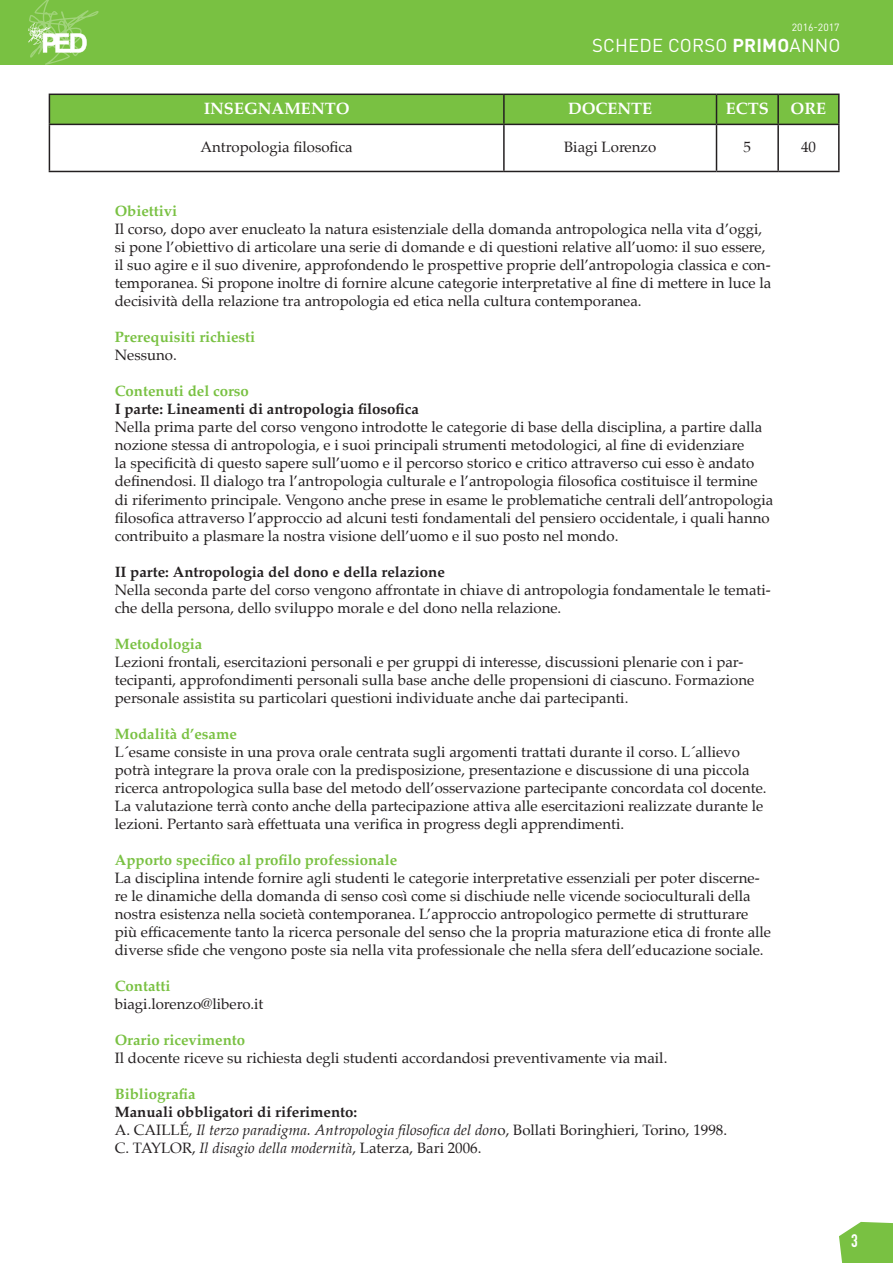
<style>
.page{position:relative;width:893px;height:1263px;background:#fff}
.page>*{position:absolute;margin:0;border:0;box-sizing:border-box;transform-origin:0 0}
.t1{font:18.45px "DIN Pro";letter-spacing:.01em;color:#fff}
.t2{font:700 17.85px "DIN Condensed";color:#fff}
.t3{font:700 16.5px "Palatino";color:#fff}
.testo{font:15px/18px "Palatino";color:#231f20}
.testo-2{font:700 15px "Palatino";color:#79c142}
.testo-3{font:700 15px "Palatino";color:#231f20}
.testo-4{font:italic 15px "Palatino";color:#231f20}
.t4{font:10.35px "DIN Pro";color:#fff}
.s1{font-weight:700}
.s2{font-style:normal}
.s3{font-style:italic}
</style>
<div class="page">
<svg style="left:839px;top:1222px;width:54px;height:41px;background:#85c654"></svg>
<div style="left:0;top:0;width:893px;height:65px;background:#79c142"></div>
<svg style="left:28px;top:0;width:71px;height:65px"></svg>
<svg style="left:49px;top:94px;width:789px;height:30px;background:#74b840"></svg>
<hr style="left:778px;top:94px;width:62px;height:1px;background:#231f20">
<hr style="left:777px;top:95px;width:2px;height:29px;background:#231f20">
<hr style="left:838px;top:95px;width:2px;height:29px;background:#231f20">
<hr style="left:49px;top:124px;width:455px;height:1px;background:#231f20">
<hr style="left:49px;top:125px;width:1px;height:46px;background:#231f20">
<hr style="left:504px;top:124px;width:212px;height:1px;background:#231f20">
<hr style="left:503px;top:125px;width:2px;height:46px;background:#231f20">
<hr style="left:716px;top:124px;width:62px;height:1px;background:#231f20">
<hr style="left:716px;top:125px;width:1px;height:46px;background:#231f20">
<hr style="left:778px;top:124px;width:62px;height:1px;background:#231f20">
<hr style="left:777px;top:125px;width:2px;height:46px;background:#231f20">
<hr style="left:838px;top:125px;width:2px;height:46px;background:#231f20">
<hr style="left:49px;top:171px;width:455px;height:1px;background:#231f20">
<hr style="left:504px;top:171px;width:212px;height:1px;background:#231f20">
<hr style="left:716px;top:171px;width:62px;height:1px;background:#231f20">
<hr style="left:778px;top:171px;width:62px;height:1px;background:#231f20">
<p class="t4" style="left:792px;top:21px;width:49px">2016-2017</p>
<p class="t1" style="left:592px;top:33px;width:250px">SCHEDE CORSO <span class="s1">PRIMO</span>ANNO</p>
<p class="t3" style="left:204px;top:94px;width:147px">INSEGNAMENTO</p>
<p class="t3" style="left:568px;top:94px;width:86px">DOCENTE</p>
<p class="t3" style="left:726px;top:94px;width:45px">ECTS</p>
<p class="t3" style="left:791px;top:94px;width:37px">ORE</p>
<p class="testo" style="left:201px;top:138px;width:154px">Antropologia filosofica</p>
<p class="testo" style="left:564px;top:138px;width:94px">Biagi Lorenzo</p>
<p class="testo" style="left:744px;top:138px;width:9px">5</p>
<p class="testo" style="left:801px;top:138px;width:16px">40</p>
<p class="testo-2" style="left:115px;top:199px;width:64px">Obiettivi</p>
<p class="testo" style="left:115px;top:220px;width:658px">Il corso, dopo aver enucleato la natura esistenziale della domanda antropologica nella vita d’oggi, si pone l’obiettivo di articolare una serie di domande e di questioni relative all’uomo: il suo essere, il suo agire e il suo divenire, approfondendo le prospettive proprie dell’antropologia classica e con&shy;temporanea. Si propone inoltre di fornire alcune categorie interpretative al fine di mettere in luce la decisività della relazione tra antropologia ed etica nella cultura contemporanea.</p>
<p class="testo-2" style="left:115px;top:325px;width:142px">Prerequisiti richiesti</p>
<p class="testo" style="left:115px;top:346px;width:64px">Nessuno.</p>
<p class="testo-2" style="left:115px;top:379px;width:136px">Contenuti del corso</p>
<p class="testo-3" style="left:115px;top:397px;width:306px">I parte: Lineamenti di antropologia filosofica</p>
<p class="testo" style="left:115px;top:418px;width:660px">Nella prima parte del corso vengono introdotte le categorie di base della disciplina, a partire dalla nozione stessa di antropologia, e i suoi principali strumenti metodologici, al fine di evidenziare<br>la specificità di questo sapere sull’uomo e il percorso storico e critico attraverso cui esso è andato definendosi. Il dialogo tra l’antropologia culturale e l’antropologia filosofica costituisce il termine di riferimento principale. Vengono anche prese in esame le problematiche centrali dell’antropologia filosofica attraverso l’approccio ad alcuni testi fondamentali del pensiero occidentale, i quali hanno contribuito a plasmare la nostra visione dell’uomo e il suo posto nel mondo.</p>
<p class="testo-3" style="left:115px;top:559px;width:331px">II parte: Antropologia del dono e della relazione</p>
<p class="testo" style="left:115px;top:580px;width:657px">Nella seconda parte del corso vengono affrontate in chiave di antropologia fondamentale le temati&shy;che della persona, dello sviluppo morale e del dono nella relazione.</p>
<p class="testo-2" style="left:115px;top:631px;width:89px">Metodologia</p>
<p class="testo" style="left:115px;top:652px;width:641px">Lezioni frontali, esercitazioni personali e per gruppi di interesse, discussioni plenarie con i par&shy;tecipanti, approfondimenti personali sulla base anche delle propensioni di ciascuno. Formazione personale assistita su particolari questioni individuate anche dai partecipanti.</p>
<p class="testo-2" style="left:115px;top:721px;width:124px">Modalità d’esame</p>
<p class="testo" style="left:115px;top:742px;width:653px">L´esame consiste in una prova orale centrata sugli argomenti trattati durante il corso. L´allievo potrà integrare la prova orale con la predisposizione, presentazione e discussione di una piccola ricerca antropologica sulla base del metodo dell’osservazione partecipante concordata col docente.<br>La valutazione terrà conto anche della partecipazione attiva alle esercitazioni realizzate durante le lezioni. Pertanto sarà effettuata una verifica in progress degli apprendimenti.</p>
<p class="testo-2" style="left:115px;top:847px;width:284px">Apporto specifico al profilo professionale</p>
<p class="testo" style="left:115px;top:868px;width:658px">La disciplina intende fornire agli studenti le categorie interpretative essenziali per poter discerne&shy;re le dinamiche della domanda di senso così come si dischiude nelle vicende socioculturali della nostra esistenza nella società contemporanea. L’approccio antropologico permette di strutturare più efficacemente tanto la ricerca personale del senso che la propria maturazione etica di fronte alle diverse sfide che vengono poste sia nella vita professionale che nella sfera dell’educazione sociale.</p>
<p class="testo-2" style="left:115px;top:973px;width:57px">Contatti</p>
<p class="testo" style="left:115px;top:994px;width:150px">biagi.lorenzo@libero.it</p>
<p class="testo-2" style="left:115px;top:1027px;width:132px">Orario ricevimento</p>
<p class="testo" style="left:115px;top:1048px;width:554px">Il docente riceve su richiesta degli studenti accordandosi preventivamente via mail.</p>
<p class="testo-2" style="left:115px;top:1081px;width:82px">Bibliografia</p>
<p class="testo-3" style="left:115px;top:1099px;width:244px">Manuali obbligatori di riferimento:</p>
<p class="testo-4" style="left:115px;top:1117px;width:614px"><span class="s2">A. CAILLÉ,</span> Il terzo paradigma. Antropologia filosofica del don<span class="s2">o, Bollati Boringhieri, Torino, 1998.</span></p>
<p class="testo" style="left:115px;top:1138px;width:368px">C. TAYLOR, <span class="s3">Il disagio della modernità</span>, Laterza, Bari 2006.</p>
<p class="t2" style="left:851px;top:1228px;width:8px">3</p>
</div>
